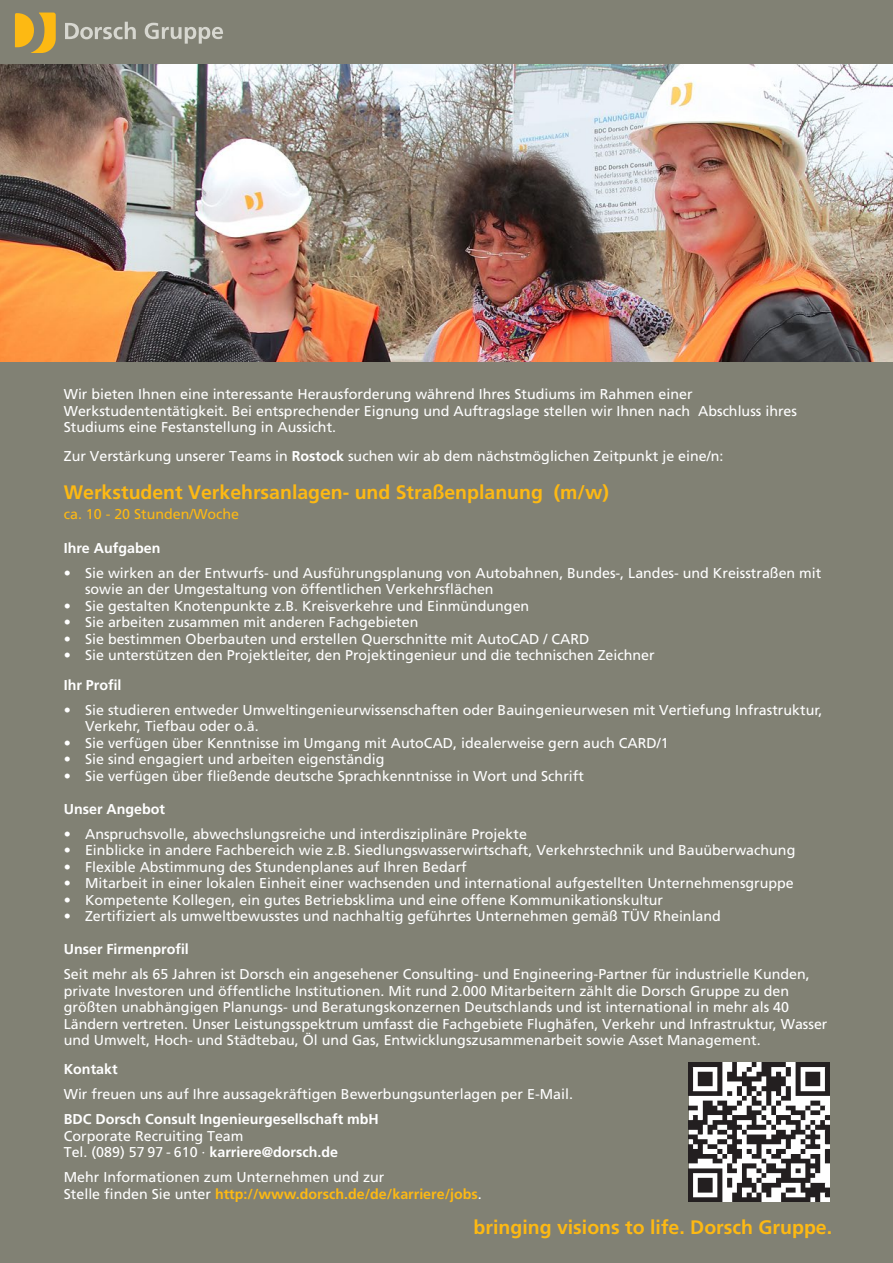
<style>
.page{position:relative;width:893px;height:1263px;background:#818174}
.page>*{position:absolute;margin:0;border:0;box-sizing:border-box;transform-origin:0 0}
.PageMaker-Standarde{font:700 19.5px "Frutiger LT Std";color:#fdb913}
.Aufzählung_Recruitin{font:14.25px/16.5px "Frutiger LT Std";color:#fff}
.Fließtext_Recruiting{font:14.25px/16.5px "Frutiger LT Std";color:#fff}
.Subheadline_Recruiti{font:14.25px/16.5px "Frutiger LT Std";color:#fff}
.Subheadline_Recruiti-2{font:700 14.25px/16.5px "Frutiger LT Std";color:#fff}
.Aufzählung_Recruitin-2{font:700 14.25px "Frutiger LT Std";color:#fff}
.PageMaker-Standarde-2{font:14.25px "Frutiger LT Std";color:#fdb913}
.Fließtext_Recruiting-2{font:700 14.25px "Frutiger LT Std";color:#fff}
.s1{font-weight:700}
.s2{font-weight:400}
.s3{font-weight:700;color:#fdb913}
</style>
<div class="page">
<img style="left:0;top:64px;width:893px;height:298px">
<svg style="left:15px;top:13px;width:41px;height:40px"></svg>
<svg style="left:65px;top:22px;width:71px;height:17px"></svg>
<svg style="left:145px;top:23px;width:78px;height:21px"></svg>
<img style="left:689px;top:1062px;width:141px;height:139px">
<p class="Subheadline_Recruiti" style="left:64px;top:386px;width:735px">Wir bieten Ihnen eine interessante Herausforderung während Ihres Studiums im Rahmen einer<br>Werkstudententätigkeit. Bei entsprechender Eignung und Auftragslage stellen wir Ihnen nach Abschluss ihres<br>Studiums eine Festanstellung in Aussicht.</p>
<p class="Subheadline_Recruiti" style="left:64px;top:448px;width:661px">Zur Verstärkung unserer Teams in <span class="s1">Rostock</span> suchen wir ab dem nächstmöglichen Zeitpunkt je eine/n:</p>
<p class="PageMaker-Standarde" style="left:64px;top:480px;width:547px">Werkstudent Verkehrsanlagen- und Straßenplanung (m/w)</p>
<p class="PageMaker-Standarde-2" style="left:64px;top:506px;width:177px">ca. 10 - 20 Stunden/Woche</p>
<p class="Subheadline_Recruiti-2" style="left:64px;top:540px;width:98px">Ihre Aufgaben</p>
<p class="Aufzählung_Recruitin" style="left:85px;top:565px;width:738px;text-indent:-21px">• Sie wirken an der Entwurfs- und Ausführungsplanung von Autobahnen, Bundes-, Landes- und Kreisstraßen mit sowie an der Umgestaltung von öffentlichen Verkehrsflächen</p>
<p class="Aufzählung_Recruitin" style="left:64px;top:598px;width:467px">• Sie gestalten Knotenpunkte z.B. Kreisverkehre und Einmündungen</p>
<p class="Aufzählung_Recruitin" style="left:64px;top:614px;width:356px">• Sie arbeiten zusammen mit anderen Fachgebieten</p>
<p class="Aufzählung_Recruitin" style="left:64px;top:631px;width:527px">• Sie bestimmen Oberbauten und erstellen Querschnitte mit AutoCAD / CARD</p>
<p class="Aufzählung_Recruitin" style="left:64px;top:647px;width:592px">• Sie unterstützen den Projektleiter, den Projektingenieur und die technischen Zeichner</p>
<p class="Aufzählung_Recruitin-2" style="left:64px;top:676px;width:59px">Ihr Profil</p>
<p class="Aufzählung_Recruitin" style="left:85px;top:701px;width:739px;text-indent:-21px">• Sie studieren entweder Umweltingenieurwissenschaften oder Bauingenieurwesen mit Vertiefung Infrastruktur,<br>Verkehr, Tiefbau oder o.ä.</p>
<p class="Aufzählung_Recruitin" style="left:64px;top:734px;width:606px">• Sie verfügen über Kenntnisse im Umgang mit AutoCAD, idealerweise gern auch CARD/1</p>
<p class="Aufzählung_Recruitin" style="left:64px;top:751px;width:322px">• Sie sind engagiert und arbeiten eigenständig</p>
<p class="Aufzählung_Recruitin" style="left:64px;top:767px;width:522px">• Sie verfügen über fließende deutsche Sprachkenntnisse in Wort und Schrift</p>
<p class="Aufzählung_Recruitin-2" style="left:64px;top:800px;width:103px">Unser Angebot</p>
<p class="Aufzählung_Recruitin" style="left:64px;top:825px;width:465px">• Anspruchsvolle, abwechslungsreiche und interdisziplinäre Projekte</p>
<p class="Aufzählung_Recruitin" style="left:64px;top:842px;width:733px">• Einblicke in andere Fachbereich wie z.B. Siedlungswasserwirtschaft, Verkehrstechnik und Bauüberwachung</p>
<p class="Aufzählung_Recruitin" style="left:64px;top:858px;width:404px">• Flexible Abstimmung des Stundenplanes auf Ihren Bedarf</p>
<p class="Aufzählung_Recruitin" style="left:64px;top:875px;width:731px">• Mitarbeit in einer lokalen Einheit einer wachsenden und international aufgestellten Unternehmensgruppe</p>
<p class="Aufzählung_Recruitin" style="left:64px;top:891px;width:601px">• Kompetente Kollegen, ein gutes Betriebsklima und eine offene Kommunikationskultur</p>
<p class="Aufzählung_Recruitin" style="left:64px;top:908px;width:659px">• Zertifiziert als umweltbewusstes und nachhaltig geführtes Unternehmen gemäß TÜV Rheinland</p>
<p class="Aufzählung_Recruitin-2" style="left:64px;top:941px;width:127px">Unser Firmenprofil</p>
<p class="Fließtext_Recruiting" style="left:64px;top:966px;width:765px">Seit mehr als 65 Jahren ist Dorsch ein angesehener Consulting- und Engineering-Partner für industrielle Kunden, private Investoren und öffentliche Institutionen. Mit rund 2.000 Mitarbeitern zählt die Dorsch Gruppe zu den größten unabhängigen Planungs- und Beratungskonzernen Deutschlands und ist international in mehr als 40<br>Ländern vertreten. Unser Leistungsspektrum umfasst die Fachgebiete Flughäfen, Verkehr und Infrastruktur, Wasser und Umwelt, Hoch- und Städtebau, Öl und Gas, Entwicklungszusammenarbeit sowie Asset Management.</p>
<p class="Fließtext_Recruiting-2" style="left:64px;top:1061px;width:55px">Kontakt</p>
<p class="Fließtext_Recruiting" style="left:64px;top:1086px;width:511px">Wir freuen uns auf Ihre aussagekräftigen Bewerbungsunterlagen per E-Mail.</p>
<p class="Subheadline_Recruiti-2" style="left:64px;top:1111px;width:317px">BDC Dorsch Consult Ingenieurgesellschaft mbH<br><span class="s2">Corporate Recruiting Team<br>Tel. (089) 57 97 - 610 ·</span> karriere@dorsch.de</p>
<p class="Subheadline_Recruiti" style="left:64px;top:1169px;width:420px">Mehr Informationen zum Unternehmen und zur<br>Stelle finden Sie unter <span class="s3">http://www.dorsch.de/de/karriere/jobs</span>.</p>
<p class="PageMaker-Standarde" style="left:474px;top:1215px;width:360px">bringing visions to life. Dorsch Gruppe.</p>
</div>
